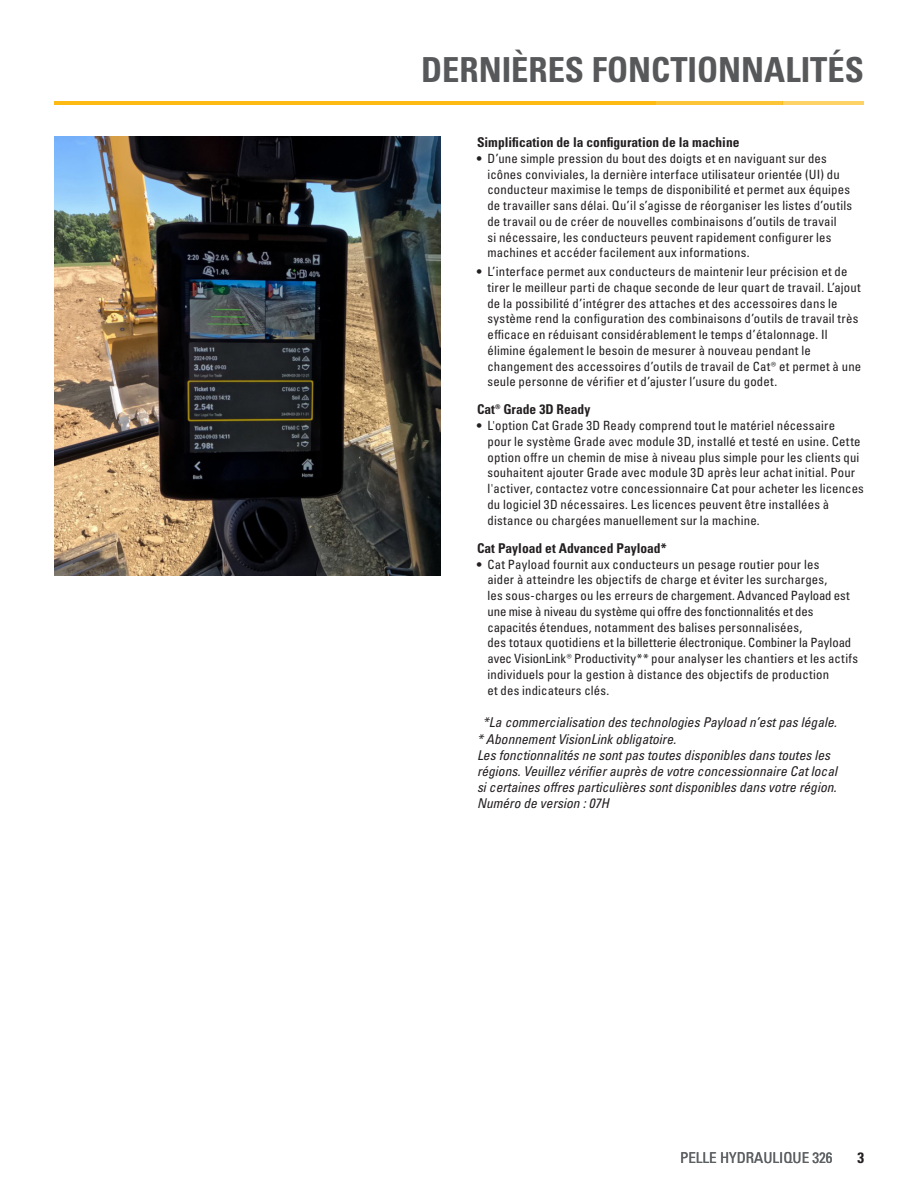
<style>
.page{position:relative;width:918px;height:1188px;background:#fff}
.page>*{position:absolute;margin:0;border:0;box-sizing:border-box;transform-origin:0 0}
.Headline_medium_gray{font:34.5px "Univers LTCYR 67 Bold Cond";color:#57585a}
.Running_footer-RH{font:condensed 15px "Univers LTCYR 57";color:#5d6163}
.t1{font:15px "Univers LTCYR 67 Bold Cond";color:#231f20}
.Feature_Textp{font:13.5px/16.2px "Univers LTCYR 57 Condensed Obl";color:#231f20}
.Feature_Text_Header{font:13.5px "Univers LTCYR 67 Bold Cond";color:#231f20}
.t2{font:condensed 12.75px/15.8px "Univers LTCYR 57";letter-spacing:.015em;color:#231f20}
</style>
<div class="page">
<hr style="left:54px;top:101px;width:601px;height:4px;background:#fcba13">
<hr style="left:654px;top:101px;width:128px;height:4px;background:#fcc437">
<hr style="left:782px;top:101px;width:82px;height:4px;background:#fdd266">
<img style="left:54px;top:136px;width:387px;height:440px">
<p class="Headline_medium_gray" style="left:421px;top:48px;width:444px">DERNIÈRES FONCTIONNALITÉS</p>
<p class="Feature_Text_Header" style="left:477px;top:134px;width:264px">Simplification de la configuration de la machine</p>
<p class="t2" style="left:488px;top:150px;width:366px;text-indent:-10px">• D’une simple pression du bout des doigts et en naviguant sur des icônes conviviales, la dernière interface utilisateur orientée (UI) du conducteur maximise le temps de disponibilité et permet aux équipes de travailler sans délai. Qu’il s’agisse de réorganiser les listes d’outils de travail ou de créer de nouvelles combinaisons d’outils de travail<br>si nécessaire, les conducteurs peuvent rapidement configurer les machines et accéder facilement aux informations.</p>
<p class="t2" style="left:488px;top:263px;width:375px;text-indent:-10px">• L’interface permet aux conducteurs de maintenir leur précision et de tirer le meilleur parti de chaque seconde de leur quart de travail. L’ajout de la possibilité d’intégrer des attaches et des accessoires dans le système rend la configuration des combinaisons d’outils de travail très efficace en réduisant considérablement le temps d’étalonnage. Il élimine également le besoin de mesurer à nouveau pendant le changement des accessoires d’outils de travail de Cat® et permet à une seule personne de vérifier et d’ajuster l’usure du godet.</p>
<p class="Feature_Text_Header" style="left:477px;top:401px;width:115px">Cat® Grade 3D Ready</p>
<p class="t2" style="left:488px;top:418px;width:378px;text-indent:-10px">• L'option Cat Grade 3D Ready comprend tout le matériel nécessaire<br>pour le système Grade avec module 3D, installé et testé en usine. Cette option offre un chemin de mise à niveau plus simple pour les clients qui souhaitent ajouter Grade avec module 3D après leur achat initial. Pour l'activer, contactez votre concessionnaire Cat pour acheter les licences du logiciel 3D nécessaires. Les licences peuvent être installées à distance ou chargées manuellement sur la machine.</p>
<p class="Feature_Text_Header" style="left:477px;top:540px;width:191px">Cat Payload et Advanced Payload*</p>
<p class="t2" style="left:488px;top:556px;width:372px;text-indent:-10px">• Cat Payload fournit aux conducteurs un pesage routier pour les<br>aider à atteindre les objectifs de charge et éviter les surcharges,<br>les sous‑charges ou les erreurs de chargement. Advanced Payload est une mise à niveau du système qui offre des fonctionnalités et des capacités étendues, notamment des balises personnalisées,<br>des totaux quotidiens et la billetterie électronique. Combiner la Payload avec VisionLink® Productivity** pour analyser les chantiers et les actifs individuels pour la gestion à distance des objectifs de production<br>et des indicateurs clés.</p>
<p class="Feature_Textp" style="left:483px;top:714px;width:355px">*La commercialisation des technologies Payload n’est pas légale.</p>
<p class="Feature_Textp" style="left:477px;top:730px;width:201px">* Abonnement VisionLink obligatoire.</p>
<p class="Feature_Textp" style="left:477px;top:747px;width:362px">Les fonctionnalités ne sont pas toutes disponibles dans toutes les régions. Veuillez vérifier auprès de votre concessionnaire Cat local si certaines offres particulières sont disponibles dans votre région.</p>
<p class="Feature_Textp" style="left:477px;top:795px;width:133px">Numéro de version : 07H</p>
<p class="Running_footer-RH" style="left:680px;top:1148px;width:154px">PELLE HYDRAULIQUE 326</p>
<p class="t1" style="left:857px;top:1148px;width:8px">3</p>
</div>
